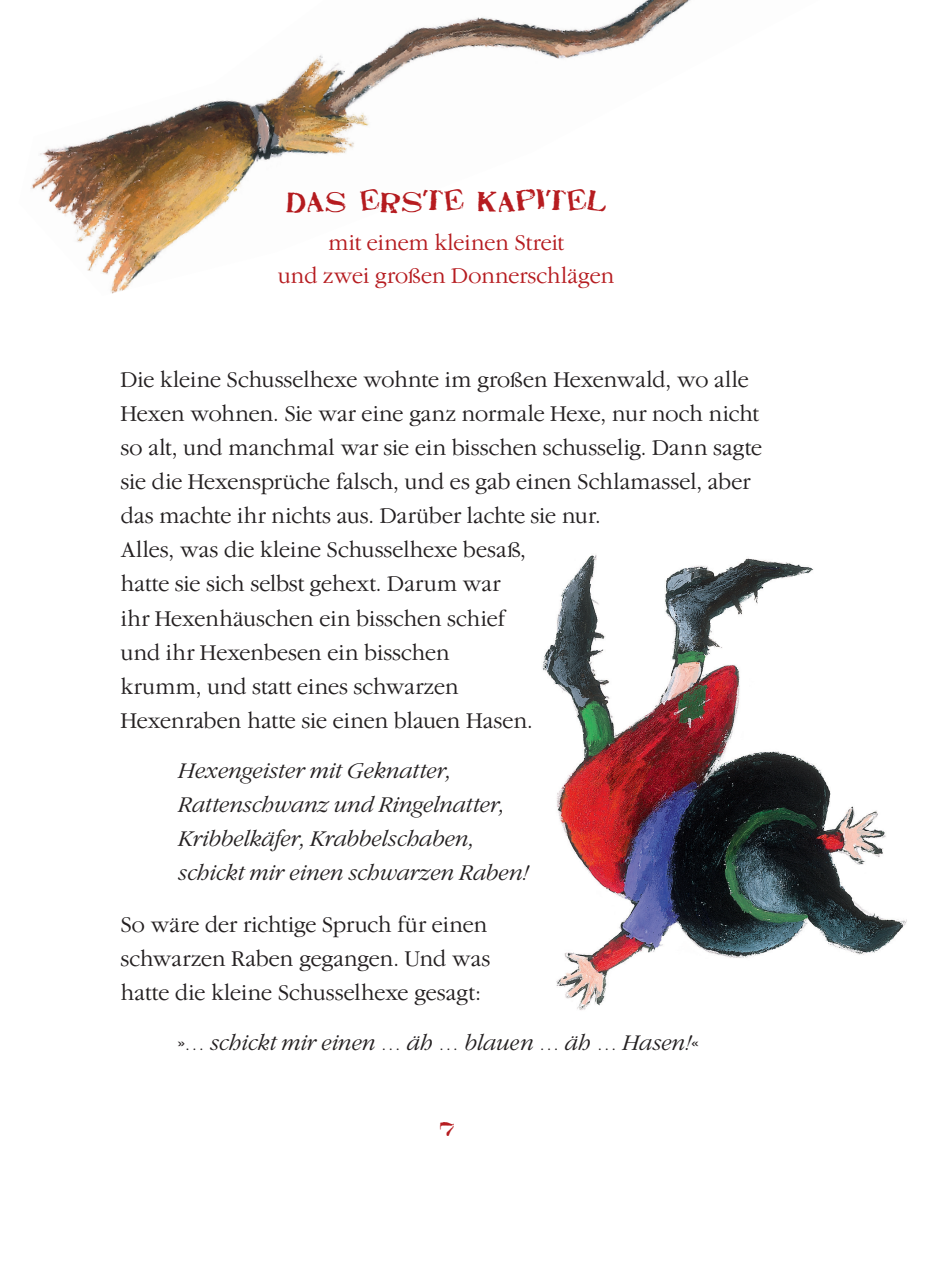
<style>
.page{position:relative;width:934px;height:1274px;background:#fff}
.page>*{position:absolute;margin:0;border:0;box-sizing:border-box;transform-origin:0 0}
.t1{font:300 20.8px/34px "Garamond ITCBSK";letter-spacing:.01em;color:#231f20}
.t2{font:italic 300 20.8px/34px "Garamond ITCBSK";letter-spacing:.015em;color:#231f20}
.t3{font:300 20.8px/33px "Garamond ITCBSK";letter-spacing:.01em;color:#b61c20;text-align:center}
.t4{font:20px "Stamp Act Jumbled";letter-spacing:.09em;color:#b61c20}
.t5{font:14px "Stamp Act";color:#b61c20}
.s1{font-style:normal;font-size:25px}
</style>
<div class="page">
<img style="left:30px;top:0;width:661px;height:294px">
<img style="left:542px;top:555px;width:365px;height:455px">
<p class="t4" style="left:286px;top:186px;width:320px">DAS ERSTE KAPITEL</p>
<p class="t3" style="left:278px;top:226px;width:337px">mit einem kleinen Streit<br>und zwei großen Donnerschlägen</p>
<p class="t1" style="left:121px;top:363px;width:642px">Die kleine Schusselhexe wohnte im großen Hexenwald, wo alle Hexen wohnen. Sie war eine ganz normale Hexe, nur noch nicht so alt, und manchmal war sie ein bisschen schusselig. Dann sagte sie die Hexensprüche falsch, und es gab einen Schlamassel, aber das machte ihr nichts aus. Darüber lachte sie nur.<br>Alles, was die kleine Schusselhexe besaß,<br>hatte sie sich selbst gehext. Darum war<br>ihr Hexenhäuschen ein bisschen schief<br>und ihr Hexenbesen ein bisschen<br>krumm, und statt eines schwarzen<br>Hexenraben hatte sie einen blauen Hasen.</p>
<p class="t2" style="left:177px;top:753px;width:351px">Hexengeister mit Geknatter, Rattenschwanz und Ringelnatter, Kribbelkäfer, Krabbelschaben, schickt mir einen schwarzen Raben!</p>
<p class="t1" style="left:121px;top:907px;width:370px">So wäre der richtige Spruch für einen schwarzen Raben gegangen. Und was hatte die kleine Schusselhexe gesagt:</p>
<p class="t2" style="left:177px;top:1025px;width:522px"><span class="s1">»</span>… schickt mir einen … äh … blauen … äh … Hasen!<span class="s1">«</span></p>
<p class="t5" style="left:439px;top:1123px;width:16px">7</p>
</div>
